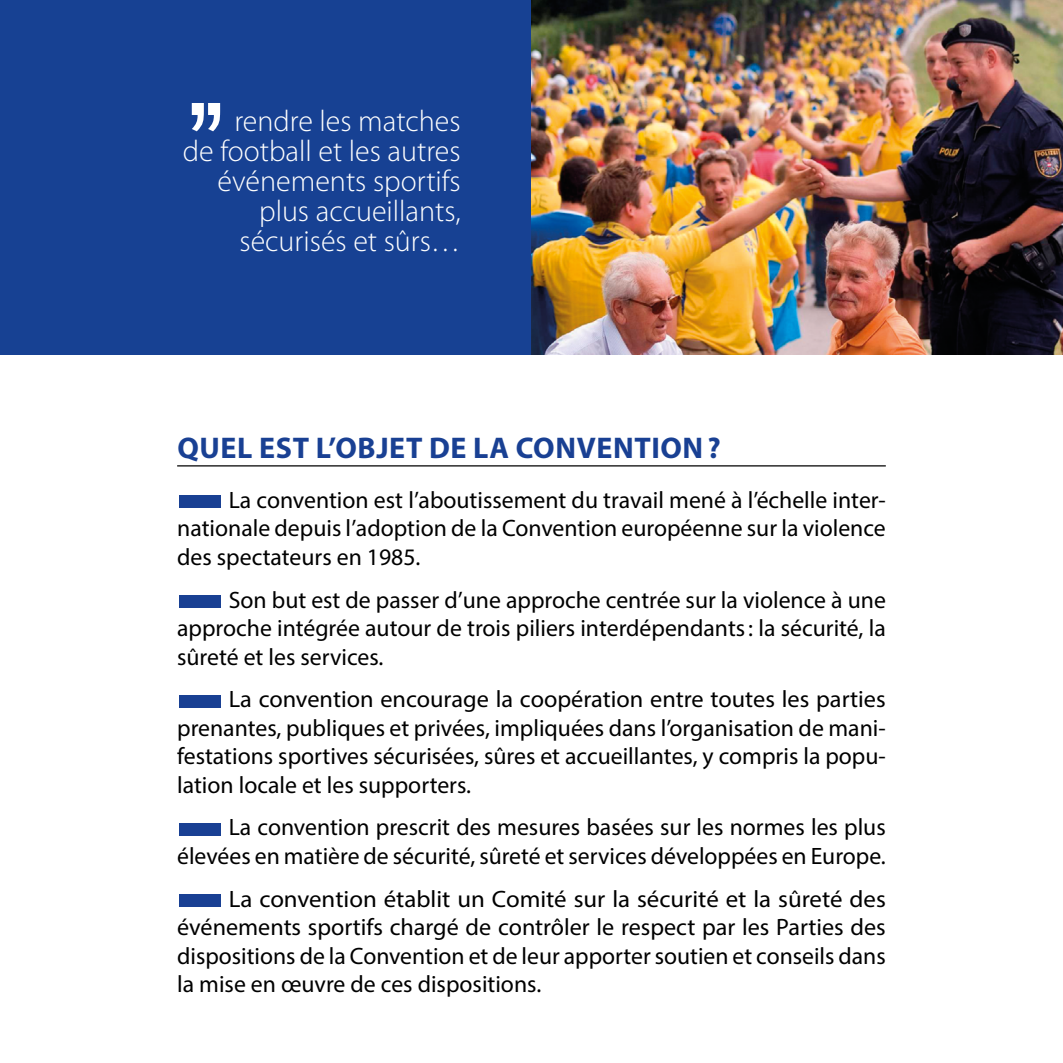
<style>
.page{position:relative;width:1063px;height:1063px;background:#fff}
.page>*{position:absolute;margin:0;border:0;box-sizing:border-box;transform-origin:0 0}
.t1{font:300 30px/30px "Myriad Pro";color:#fff;text-align:right}
.t2{font:700 30px "Myriad Pro";letter-spacing:.02em;color:#194093}
.t3{font:23.75px/28.5px "Myriad Pro";color:#000;text-align:justify}
.t4{font:23.75px/28.5px "Myriad Pro";color:#000;text-align:justify;scale:1.05 1}
.s1{color:#194093}
</style>
<div class="page">
<div style="left:0;top:0;width:531px;height:354px;background:#174193"></div>
<img style="left:531px;top:0;width:532px;height:354px">
<hr style="left:177px;top:465px;width:709px;height:2px;background:#000">
<svg style="left:192px;top:103px;width:28px;height:28px"></svg>
<p class="t1" style="left:183px;top:106px;width:279px">rendre les matches<br>de football et les autres événements sportifs plus accueillants, sécurisés et sûrs…</p>
<p class="t2" style="left:177px;top:429px;width:545px">QUEL EST L’OBJET DE LA CONVENTION?</p>
<p class="t3" style="left:177px;top:485px;width:710px"><span class="s1">■</span>La convention est l’aboutissement du travail mené à l’échelle inter‑ nationale depuis l’adoption de la Convention européenne sur la violence des spectateurs en 1985.</p>
<p class="t3" style="left:177px;top:585px;width:710px"><span class="s1">■</span>Son but est de passer d’une approche centrée sur la violence à une approche intégrée autour de trois piliers interdépendants: la sécurité, la sûreté et les services.</p>
<p class="t3" style="left:177px;top:685px;width:710px"><span class="s1">■</span>La convention encourage la coopération entre toutes les parties prenantes, publiques et privées, impliquées dans l’organisation de mani&shy;festations sportives sécurisées, sûres et accueillantes, y compris la popu‑ lation locale et les supporters.</p>
<p class="t3" style="left:177px;top:813px;width:710px"><span class="s1">■</span>La convention prescrit des mesures basées sur les normes les plus élevées en matière de sécurité, sûreté et services développées en Europe.</p>
<p class="t4" style="left:177px;top:884px;width:676px"><span class="s1">■</span>La convention établit un Comité sur la sécurité et la sûreté des événements sportifs chargé de contrôler le respect par les Parties des dispositions de la Convention et de leur apporter soutien et conseils dans la mise en œuvre de ces dispositions.</p>
</div>
